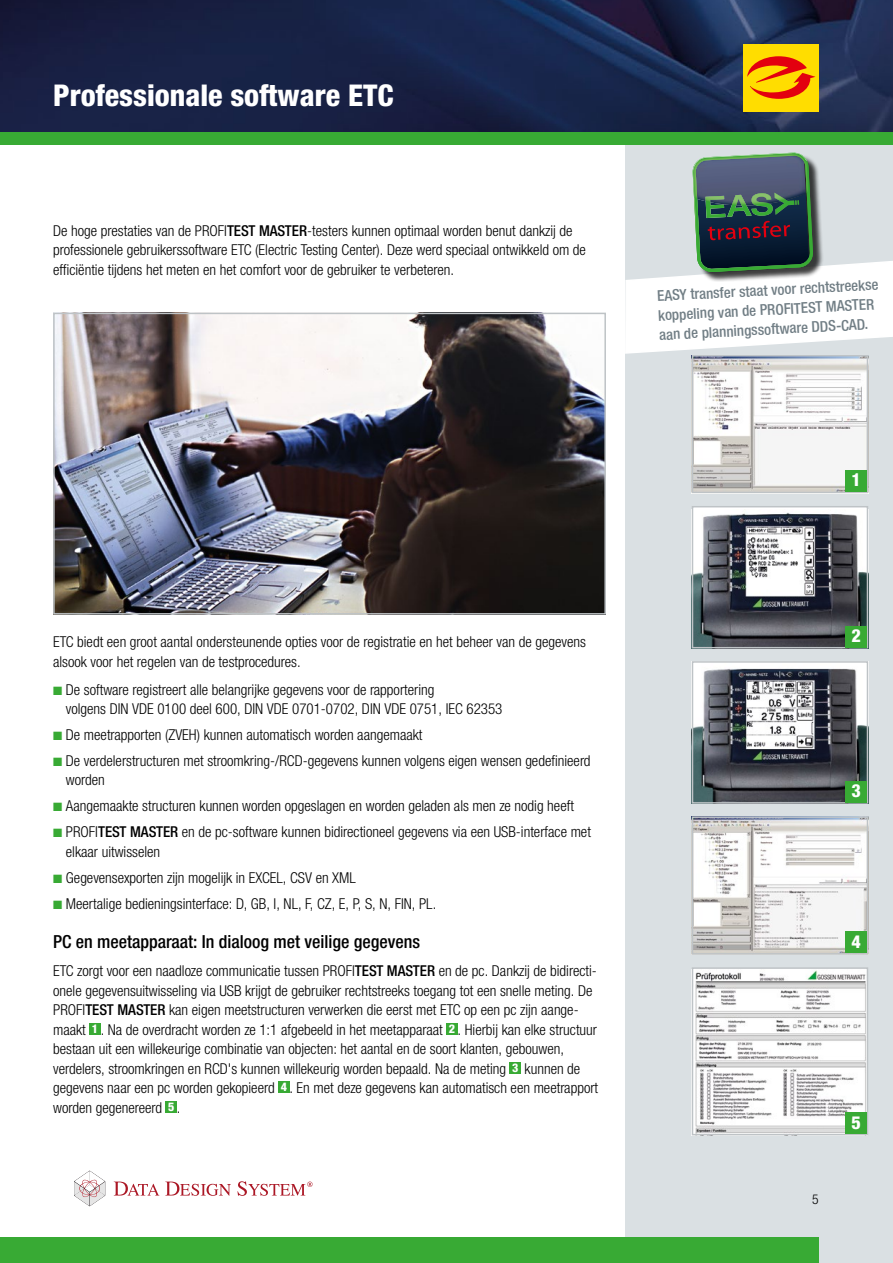
<style>
.page{position:relative;width:893px;height:1263px;background:#fff}
.page>*{position:absolute;margin:0;border:0;box-sizing:border-box;transform-origin:0 0}
.t1{font:800 condensed 30px "Helvetica Neue LTW1 G";color:#fff}
.t2{font:500 condensed 18px "Helvetica Neue LTW1 G";color:#000}
.t3{font:800 condensed 18px "Helvetica Neue LTW1 G";color:#fff}
.t4{font:300 condensed 15px/19.5px "Helvetica Neue LTW1 G";color:#000}
.t5{font:500 condensed 15px/19.5px "Helvetica Neue LTW1 G";color:#717e85}
.t6{font:300 condensed 13.5px "Helvetica Neue LTW1 G";color:#000}
.s1{font-weight:500}
.s2{color:#38aa34}
.s3{font-weight:800;font-size:12px;color:#fff}
</style>
<div class="page">
<div style="left:626px;top:145px;width:267px;height:1118px;background:#dae0e3"></div>
<div style="left:0;top:106px;width:893px;height:39px;background:#38aa34"></div>
<img style="left:0;top:0;width:893px;height:132px">
<div style="left:0;top:1237px;width:819px;height:26px;background:#38aa34"></div>
<div style="left:743px;top:44px;width:76px;height:67px;background:#fd0"></div>
<svg style="left:747px;top:56px;width:68px;height:43px"></svg>
<div style="left:90px;top:1023px;width:11px;height:11px;background:#38aa34"></div>
<div style="left:446px;top:1023px;width:12px;height:11px;background:#38aa34"></div>
<div style="left:510px;top:1062px;width:11px;height:11px;background:#38aa34"></div>
<div style="left:278px;top:1082px;width:11px;height:11px;background:#38aa34"></div>
<div style="left:166px;top:1101px;width:11px;height:11px;background:#38aa34"></div>
<img style="left:56px;top:316px;width:547px;height:296px">
<div style="left:53px;top:313px;width:553px;height:302px;border:2px solid #bec3c6"></div>
<svg style="left:625px;top:152px;width:268px;height:203px"></svg>
<img style="left:695px;top:358px;width:170px;height:132px">
<div style="left:692px;top:355px;width:176px;height:138px;border:2px solid #bec3c6"></div>
<div style="left:845px;top:470px;width:22px;height:22px;background:#38aa34"></div>
<img style="left:695px;top:510px;width:170px;height:135px">
<div style="left:692px;top:506px;width:176px;height:142px;border:2px solid #bec3c6"></div>
<div style="left:845px;top:626px;width:22px;height:21px;background:#38aa34"></div>
<img style="left:695px;top:664px;width:170px;height:137px">
<div style="left:692px;top:661px;width:176px;height:143px;border:2px solid #bec3c6"></div>
<div style="left:845px;top:781px;width:22px;height:21px;background:#38aa34"></div>
<img style="left:695px;top:819px;width:170px;height:132px">
<div style="left:692px;top:816px;width:176px;height:138px;border:2px solid #bec3c6"></div>
<div style="left:845px;top:932px;width:22px;height:21px;background:#38aa34"></div>
<img style="left:695px;top:970px;width:170px;height:162px">
<div style="left:692px;top:967px;width:176px;height:168px;border:2px solid #bec3c6"></div>
<div style="left:845px;top:1113px;width:22px;height:21px;background:#38aa34"></div>
<svg style="left:74px;top:1171px;width:31px;height:35px"></svg>
<svg style="left:114px;top:1181px;width:45px;height:14px"></svg>
<svg style="left:165px;top:1181px;width:66px;height:15px"></svg>
<svg style="left:237px;top:1181px;width:76px;height:15px"></svg>
<h1 class="t1" style="left:53px;top:77px;width:342px">Professionale software ETC</h1>
<p class="t4" style="left:53px;top:221px;width:534px">De hoge prestaties van de PROFI<span class="s1">TEST MASTER</span>-testers kunnen optimaal worden benut dankzij de professionele gebruikerssoftware ETC (Electric Testing Center). Deze werd speciaal ontwikkeld om de efficiëntie tijdens het meten en het comfort voor de gebruiker te verbeteren.</p>
<p class="t4" style="left:53px;top:632px;width:534px">ETC biedt een groot aantal ondersteunende opties voor de registratie en het beheer van de gegevens alsook voor het regelen van de testprocedures.</p>
<p class="t4" style="left:66px;top:680px;width:438px;text-indent:-13px"><span class="s2">■</span> De software registreert alle belangrijke gegevens voor de rapportering<br>volgens DIN VDE 0100 deel 600, DIN VDE 0701-0702, DIN VDE 0751, IEC 62353</p>
<p class="t4" style="left:53px;top:725px;width:371px"><span class="s2">■</span> De meetrapporten (ZVEH) kunnen automatisch worden aangemaakt</p>
<p class="t4" style="left:66px;top:751px;width:526px;text-indent:-13px"><span class="s2">■</span> De verdelerstructuren met stroomkring-/RCD-gegevens kunnen volgens eigen wensen gedefinieerd worden</p>
<p class="t4" style="left:53px;top:796px;width:522px"><span class="s2">■</span> Aangemaakte structuren kunnen worden opgeslagen en worden geladen als men ze nodig heeft</p>
<p class="t4" style="left:66px;top:822px;width:527px;text-indent:-13px"><span class="s2">■</span> PROFI<span class="s1">TEST MASTER</span> en de pc-software kunnen bidirectioneel gegevens via een USB-interface met elkaar uitwisselen</p>
<p class="t4" style="left:53px;top:868px;width:304px"><span class="s2">■</span> Gegevensexporten zijn mogelijk in EXCEL, CSV en XML</p>
<p class="t4" style="left:53px;top:893px;width:385px"><span class="s2">■</span> Meertalige bedieningsinterface: D, GB, I, NL, F, CZ, E, P, S, N, FIN, PL.</p>
<p class="t2" style="left:53px;top:930px;width:368px">PC en meetapparaat: In dialoog met veilige gegevens</p>
<p class="t4" style="left:53px;top:961px;width:547px">ETC zorgt voor een naadloze communicatie tussen PROFI<span class="s1">TEST MASTER</span> en de pc. Dankzij de bidirecti&shy;onele gegevensuitwisseling via USB krijgt de gebruiker rechtstreeks toegang tot een snelle meting. De PROFI<span class="s1">TEST MASTER</span> kan eigen meetstructuren verwerken die eerst met ETC op een pc zijn aange&shy;maakt <span class="s3">1</span> . Na de overdracht worden ze 1:1 afgebeeld in het meetapparaat <span class="s3">2</span> . Hierbij kan elke structuur bestaan uit een willekeurige combinatie van objecten: het aantal en de soort klanten, gebouwen, verdelers, stroomkringen en RCD's kunnen willekeurig worden bepaald. Na de meting <span class="s3">3</span> kunnen de gegevens naar een pc worden gekopieerd <span class="s3">4</span> . En met deze gegevens kan automatisch een meetrapport worden gegenereerd <span class="s3">5</span> .</p>
<p class="t5" style="left:657px;top:286px;width:223px;rotate:-3deg">EASY transfer staat voor rechtstreekse koppeling van de PROFITEST MASTER aan de planningssoftware DDS-CAD.</p>
<p class="t3" style="left:851px;top:469px;width:11px">1</p>
<p class="t3" style="left:851px;top:624px;width:11px">2</p>
<p class="t3" style="left:851px;top:780px;width:11px">3</p>
<p class="t3" style="left:851px;top:930px;width:11px">4</p>
<p class="t6" style="left:812px;top:1191px;width:8px">5</p>
<p class="t3" style="left:851px;top:1111px;width:11px">5</p>
</div>
